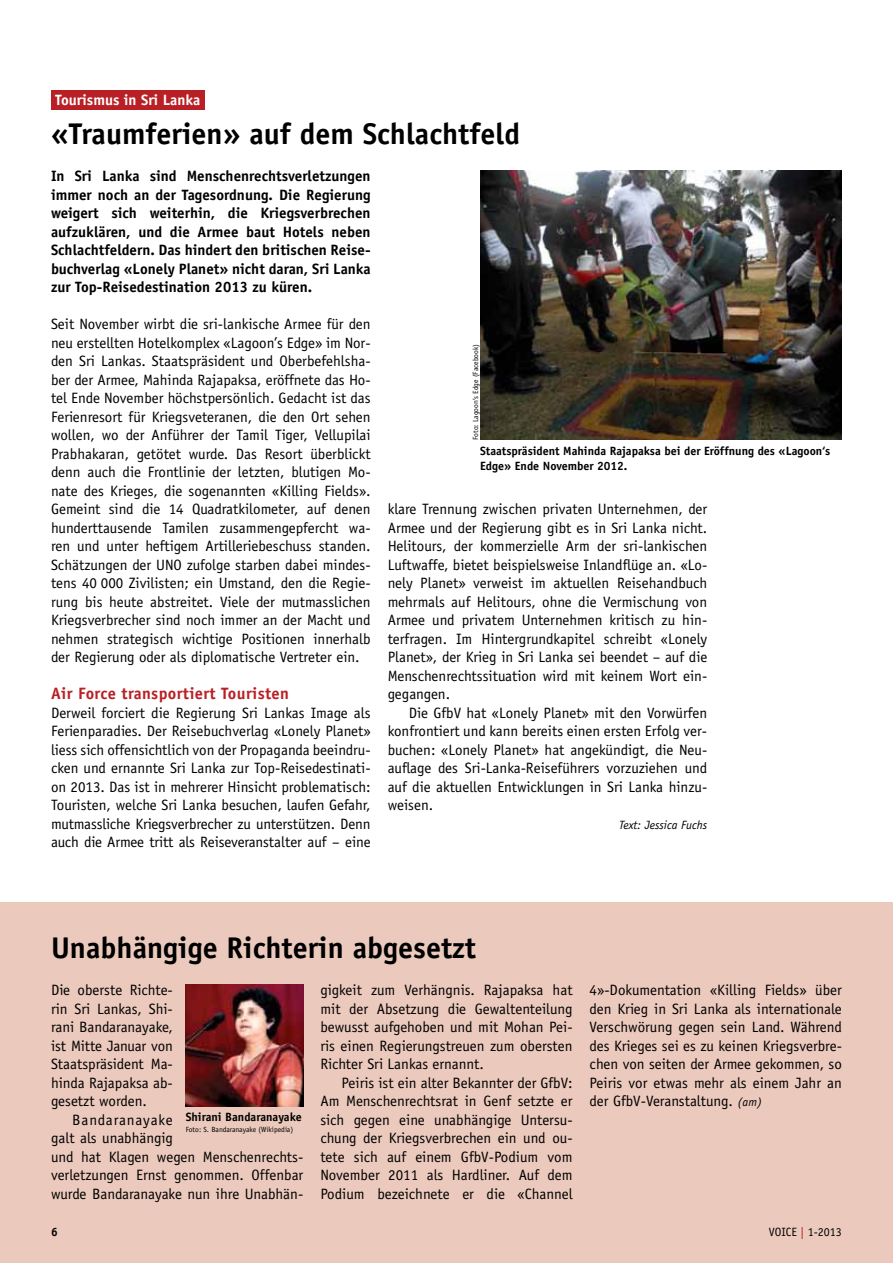
<style>
.page{position:relative;width:893px;height:1263px;background:#fff}
.page>*{position:absolute;margin:0;border:0;box-sizing:border-box;transform-origin:0 0}
.t1{font:700 30px "Officina Sans Std";color:#000}
.t2{font:700 16.5px "Officina Sans Std";letter-spacing:.02em;color:#b92025}
.t3{font:15px/18.5px "Officina Sans Std";color:#000;text-align:justify}
.t4{font:700 15px/18.5px "Officina Sans Std";color:#000;text-align:justify}
.t5{font:700 15px "Officina Sans Std";color:#fff}
.t6{font:700 12px/15px "Officina Sans Std";color:#000}
.t7{font:italic 12px "Officina Sans Std";color:#000}
.t8{font:12px "Officina Sans Std";color:#000}
.t9{font:7.5px "Officina Sans Std";color:#000}
.s1{font-style:italic;font-size:12px}
.s2{color:#b82025}
</style>
<div class="page">
<div style="left:0;top:902px;width:893px;height:361px;background:#ebc9bc"></div>
<div style="left:51px;top:90px;width:154px;height:20px;background:#b82025"></div>
<img style="left:480px;top:170px;width:362px;height:270px">
<img style="left:186px;top:985px;width:117px;height:121px">
<p class="t5" style="left:55px;top:91px;width:147px">Tourismus in Sri Lanka</p>
<h1 class="t1" style="left:51px;top:115px;width:470px">«Traumferien» auf dem Schlachtfeld</h1>
<p class="t4" style="left:51px;top:167px;width:321px">In Sri Lanka sind Menschenrechtsverletzungen immer noch an der Tagesordnung. Die Regierung weigert sich weiterhin, die Kriegsverbrechen aufzuklären, und die Armee baut Hotels neben Schlachtfeldern. Das hindert den britischen Reise&shy;buchverlag «Lonely Planet» nicht daran, Sri Lanka zur Top-Reisedestination 2013 zu küren.</p>
<p class="t3" style="left:51px;top:315px;width:321px">Seit November wirbt die sri-lankische Armee für den neu erstellten Hotelkomplex «Lagoon’s Edge» im Nor&shy;den Sri Lankas. Staatspräsident und Oberbefehlsha&shy;ber der Armee, Mahinda Rajapaksa, eröffnete das Ho&shy;tel Ende November höchstpersönlich. Gedacht ist das Ferienresort für Kriegsveteranen, die den Ort sehen wollen, wo der Anführer der Tamil Tiger, Vellupilai Prabhakaran, getötet wurde. Das Resort überblickt denn auch die Frontlinie der letzten, blutigen Mo&shy;nate des Krieges, die sogenannten «Killing Fields».<br>Gemeint sind die 14 Quadratkilometer, auf denen hunderttausende Tamilen zusammengepfercht wa&shy;ren und unter heftigem Artilleriebeschuss standen.<br>Schätzungen der UNO zufolge starben dabei mindes&shy;tens 40 000 Zivilisten; ein Umstand, den die Regie&shy;rung bis heute abstreitet. Viele der mutmasslichen Kriegsverbrecher sind noch immer an der Macht und nehmen strategisch wichtige Positionen innerhalb der Regierung oder als diplomatische Vertreter ein.</p>
<p class="t2" style="left:51px;top:683px;width:239px">Air Force transportiert Touristen</p>
<p class="t3" style="left:51px;top:703px;width:321px">Derweil forciert die Regierung Sri Lankas Image als Ferienparadies. Der Reisebuchverlag «Lonely Planet» liess sich offensichtlich von der Propaganda beeindru&shy;cken und ernannte Sri Lanka zur Top-Reisedestinati&shy;on 2013. Das ist in mehrerer Hinsicht problematisch:<br>Touristen, welche Sri Lanka besuchen, laufen Gefahr, mutmassliche Kriegsverbrecher zu unterstützen. Denn auch die Armee tritt als Reiseveranstalter auf – eine</p>
<p class="t9" style="left:471px;top:440px;width:97px;rotate:-90deg">Foto: Lagoon‘s Edge (Facebook)</p>
<p class="t6" style="left:480px;top:444px;width:351px">Staatspräsident Mahinda Rajapaksa bei der Eröffnung des «Lagoon‘s<br>Edge» Ende November 2012.</p>
<p class="t3" style="left:388px;top:500px;width:321px">klare Trennung zwischen privaten Unternehmen, der Armee und der Regierung gibt es in Sri Lanka nicht.<br>Helitours, der kommerzielle Arm der sri-lankischen Luftwaffe, bietet beispielsweise Inlandflüge an. «Lo&shy;nely Planet» verweist im aktuellen Reisehandbuch mehrmals auf Helitours, ohne die Vermischung von Armee und privatem Unternehmen kritisch zu hin&shy;terfragen. Im Hintergrundkapitel schreibt «Lonely Planet», der Krieg in Sri Lanka sei beendet – auf die Menschenrechtssituation wird mit keinem Wort ein&shy;gegangen.</p>
<p class="t3" style="left:388px;top:703px;width:321px;text-indent:21px">Die GfbV hat «Lonely Planet» mit den Vorwürfen konfrontiert und kann bereits einen ersten Erfolg ver&shy;buchen: «Lonely Planet» hat angekündigt, die Neu&shy;auflage des Sri-Lanka-Reiseführers vorzuziehen und auf die aktuellen Entwicklungen in Sri Lanka hinzu&shy;weisen.</p>
<p class="t7" style="left:619px;top:818px;width:90px">Text: Jessica Fuchs</p>
<h1 class="t1" style="left:51px;top:929px;width:426px">Unabhängige Richterin abgesetzt</h1>
<p class="t3" style="left:51px;top:981px;width:123px">Die oberste Richte&shy;rin Sri Lankas, Shi&shy;rani Bandaranayake, ist Mitte Januar von Staatspräsident Ma&shy;hinda Rajapaksa ab&shy;gesetzt worden.</p>
<p class="t3" style="left:51px;top:1110px;width:254px;text-align:left;text-indent:21px">Bandaranayake<br>galt als unabhängig<br>und hat Klagen wegen Menschenrechts&shy;verletzungen Ernst genommen. Offenbar wurde Bandaranayake nun ihre Unabhän-</p>
<p class="t6" style="left:186px;top:1109px;width:117px">Shirani Bandaranayake</p>
<p class="t9" style="left:186px;top:1125px;width:109px">Foto: S. Bandaranayake (Wikipedia)</p>
<p class="t3" style="left:320px;top:981px;width:254px">gigkeit zum Verhängnis. Rajapaksa hat mit der Absetzung die Gewaltenteilung bewusst aufgehoben und mit Mohan Pei&shy;ris einen Regierungstreuen zum obersten Richter Sri Lankas ernannt.</p>
<p class="t3" style="left:320px;top:1073px;width:254px;text-indent:21px">Peiris ist ein alter Bekannter der GfbV:<br>Am Menschenrechtsrat in Genf setzte er sich gegen eine unabhängige Untersu&shy;chung der Kriegsverbrechen ein und ou&shy;tete sich auf einem GfbV-Podium vom November 2011 als Hardliner. Auf dem Podium bezeichnete er die «Channel</p>
<p class="t3" style="left:590px;top:981px;width:254px">4»-Dokumentation «Killing Fields» über den Krieg in Sri Lanka als internationale Verschwörung gegen sein Land. Während des Krieges sei es zu keinen Kriegsverbre&shy;chen von seiten der Armee gekommen, so Peiris vor etwas mehr als einem Jahr an der GfbV-Veranstaltung. <span class="s1">(am)</span></p>
<p class="t6" style="left:51px;top:1224px;width:8px">6</p>
<p class="t8" style="left:769px;top:1224px;width:74px">VOICE <span class="s2">|</span> 1-2013</p>
</div>
